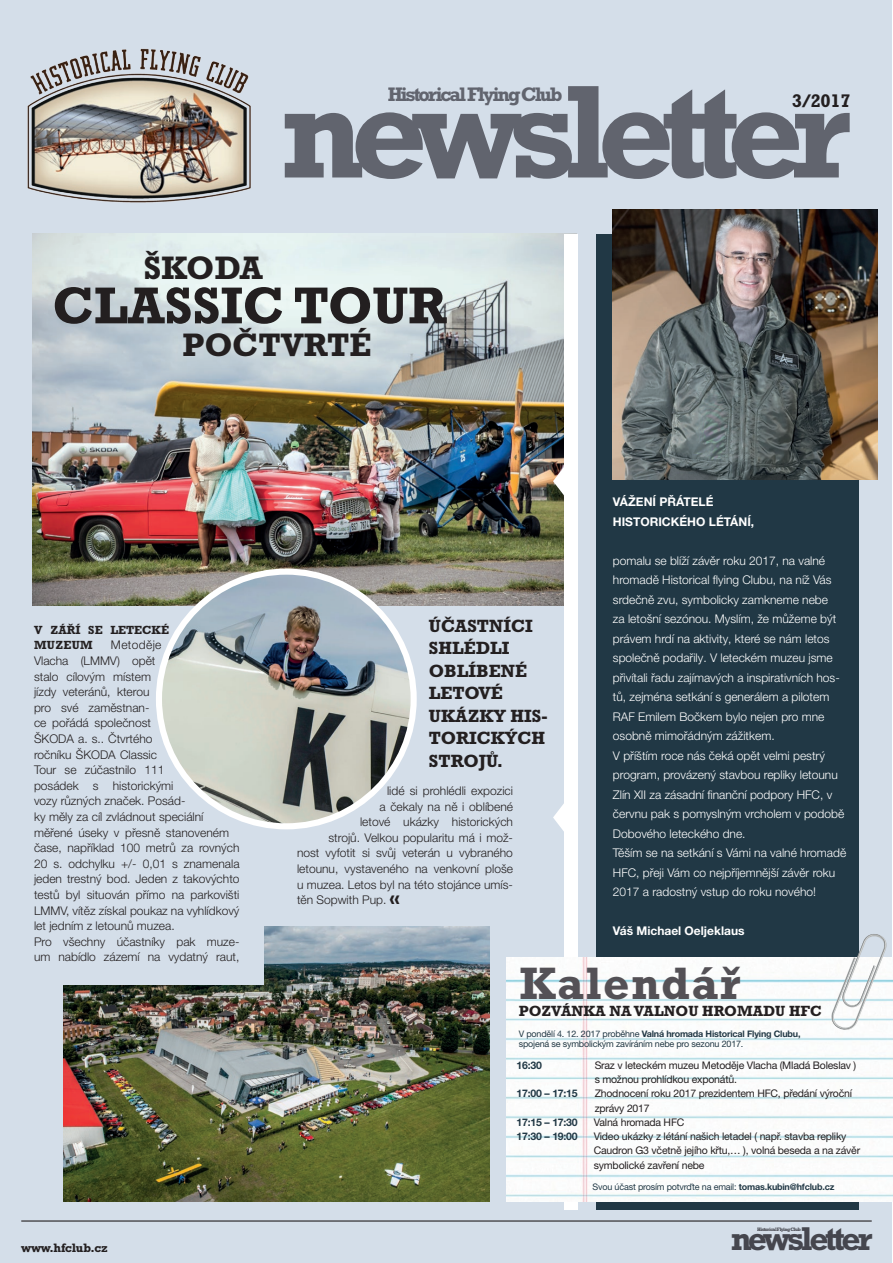
<style>
.page{position:relative;width:893px;height:1263px;background:#fff}
.page>*{position:absolute;margin:0;border:0;box-sizing:border-box;transform-origin:0 0}
.t1{font:700 134.55px "Rockwell CE";letter-spacing:-.1em;color:#757479}
.t2{font:700 52.65px "Rockwell CE";color:#231f20}
.t3{font:700 46.05px "Rockwell CE";letter-spacing:.03em;color:#545156}
.t4{font:700 33.45px "Rockwell CE";letter-spacing:-.1em;color:#545156}
.t5{font:700 33px "Rockwell CE";color:#231f20}
.t6{font:700 19.95px "Rockwell CE";letter-spacing:-.1em;color:#757479}
.t7{font:700 18.6px "Rockwell CE";color:#231f20}
.t8{font:700 18px/22.5px "Rockwell CE";color:#231f20}
.t9{font:700 15px "Rockwell CE";color:#231f20}
.t10{font:700 12.45px "Rockwell CE";letter-spacing:-.02em;color:#231f20}
.t11{font:300 12px/15.6px "Helvetica Neue LT Pro";color:#231f20}
.t12{font:300 12px/19.5px "Helvetica Neue LT Pro";color:#fff}
.t13{font:700 12px/19.5px "Helvetica Neue LT Pro";color:#fff}
.t14{font:700 12px/15.6px "Rockwell CE";color:#231f20}
.t15{font:10.5px/14.2px "Helvetica Neue LT Pro";letter-spacing:-.02em;color:#231f20}
.t16{font:700 10.5px "Helvetica Neue LT Pro";letter-spacing:-.02em;color:#213845}
.t17{font:9px/10.5px "Helvetica Neue LT Pro";letter-spacing:-.02em;color:#213845}
.t18{font:700 4.95px "Rockwell CE";letter-spacing:-.1em;color:#545156}
.s1{font-family:"Rockwell CE";font-weight:700;font-size:18px}
.s2{font-weight:700}
</style>
<div class="page">
<div style="left:0;top:0;width:892px;height:1263px;background:#d4dee9"></div>
<div style="left:596px;top:234px;width:263px;height:975px;background:#213845"></div>
<img style="left:27px;top:48px;width:224px;height:155px">
<img style="left:33px;top:234px;width:532px;height:371px">
<img style="left:613px;top:209px;width:264px;height:270px">
<hr style="left:21px;top:1220px;width:851px;height:1px;background:#231f20">
<img style="left:63px;top:927px;width:427px;height:274px">
<div style="left:565px;top:234px;width:13px;height:415px;background:#fff"></div>
<div style="left:565px;top:649px;width:13px;height:337px;background:#fff"></div>
<div style="left:565px;top:985px;width:13px;height:224px;background:#fff"></div>
<svg style="left:553px;top:799px;width:12px;height:37px"></svg>
<svg style="left:553px;top:462px;width:12px;height:38px"></svg>
<img style="left:506px;top:957px;width:387px;height:244px">
<svg style="left:826px;top:934px;width:66px;height:104px"></svg>
<div style="left:57px;top:878px;width:207px;height:107px;background:#d4dee9"></div>
<img style="left:159px;top:572px;width:255px;height:254px;border-radius:127px">
<div style="left:156px;top:568px;width:261px;height:261px;border:6px solid #fff;border-radius:50%"></div>
<h1 class="t1" style="left:280px;top:54px;width:572px">newsletter</h1>
<h3 class="t6" style="left:387px;top:83px;width:177px">Historical Flying Club</h3>
<h3 class="t7" style="left:792px;top:90px;width:60px">3/2017</h3>
<h3 class="t5" style="left:144px;top:248px;width:120px">ŠKODA</h3>
<h2 class="t2" style="left:53px;top:275px;width:395px">CLASSIC TOUR</h2>
<h3 class="t5" style="left:182px;top:326px;width:190px">POČTVRTÉ</h3>
<p class="t14" style="left:34px;top:622px;width:137px">V ZÁŘÍ SE LETECKÉ<br>MUZEUM</p>
<p class="t11" style="left:34px;top:637px;width:207px;text-indent:77px">Metoděje<br>Vlacha (LMMV) opět<br>stalo cílovým místem<br>jízdy veteránů, kterou<br>pro své zaměstnan-<br>ce pořádá společnost<br>ŠKODA a. s.. Čtvrtého<br>ročníku ŠKODA Classic<br>Tour se zúčastnilo 111<br>posádek s historickými<br>vozy různých značek. Posád-<br>ky měly za cíl zvládnout speciální měřené úseky v přesně stanoveném čase, například 100 metrů za rovných<br>20 s. odchylku +/- 0,01 s znamenala jeden trestný bod. Jeden z takovýchto testů byl situován přímo na parkovišti<br>LMMV, vítěz získal poukaz na vyhlídkový let jedním z letounů muzea.<br>Pro všechny účastníky pak muze&shy;um nabídlo zázemí na vydatný raut,</p>
<h3 class="t8" style="left:429px;top:614px;width:120px">ÚČASTNÍCI<br>SHLÉDLI<br>OBLÍBENÉ<br>LETOVÉ<br>UKÁZKY HIS-<br>TORICKÝCH<br>STROJŮ.</h3>
<p class="t11" style="left:387px;top:783px;width:128px">lidé si prohlédli expozici</p>
<p class="t11" style="left:379px;top:798px;width:135px">a čekaly na ně i oblíbené</p>
<p class="t11" style="left:360px;top:814px;width:155px">letové ukázky historických</p>
<p class="t11" style="left:328px;top:829px;width:186px">strojů. Velkou popularitu má i mož-</p>
<p class="t11" style="left:297px;top:845px;width:217px">nost vyfotit si svůj veterán u vybraného</p>
<p class="t11" style="left:297px;top:861px;width:218px">letounu, vystaveného na venkovní ploše</p>
<p class="t11" style="left:297px;top:876px;width:217px">u muzea. Letos byl na této stojánce umís-</p>
<p class="t11" style="left:297px;top:892px;width:104px">těn Sopwith Pup. <span class="s1">«</span></p>
<p class="t13" style="left:613px;top:492px;width:143px">VÁŽENÍ PŘÁTELÉ<br>HISTORICKÉHO LÉTÁNÍ,</p>
<p class="t12" style="left:613px;top:550px;width:235px">pomalu se blíží závěr roku 2017, na valné hromadě Historical flying Clubu, na níž Vás srdečně zvu, symbolicky zamkneme nebe<br>za letošní sezónou. Myslím, že můžeme být právem hrdí na aktivity, které se nám letos společně podařily. V leteckém muzeu jsme přivítali řadu zajímavých a inspirativních hos&shy;tů, zejména setkání s generálem a pilotem RAF Emilem Bočkem bylo nejen pro mne osobně mimořádným zážitkem.<br>V příštím roce nás čeká opět velmi pestrý program, provázený stavbou repliky letounu Zlín XII za zásadní finanční podpory HFC, v červnu pak s pomyslným vrcholem v podobě Dobového leteckého dne.<br>Těším se na setkání s Vámi na valné hromadě HFC, přeji Vám co nejpříjemnější závěr roku 2017 a radostný vstup do roku nového!</p>
<p class="t13" style="left:613px;top:921px;width:133px">Váš Michael Oeljeklaus</p>
<h3 class="t3" style="left:520px;top:957px;width:222px">Kalendář</h3>
<p class="t9" style="left:519px;top:1002px;width:305px">POZVÁNKA NA VALNOU HROMADU HFC</p>
<p class="t17" style="left:519px;top:1028px;width:283px">V pondělí 4. 12. 2017 proběhne <span class="s2">Valná hromada Historical Flying Clubu, </span>spojená se symbolickým zavíráním nebe pro sezonu 2017.</p>
<p class="t16" style="left:517px;top:1058px;width:27px">16:30</p>
<p class="t15" style="left:595px;top:1058px;width:263px">Sraz v leteckém muzeu Metoděje Vlacha (Mladá Boleslav ) s možnou prohlídkou exponátů.</p>
<p class="t16" style="left:517px;top:1087px;width:63px">17:00 – 17:15</p>
<p class="t15" style="left:595px;top:1086px;width:259px">Zhodnocení roku 2017 prezidentem HFC, předání výroční zprávy 2017</p>
<p class="t16" style="left:517px;top:1115px;width:63px">17:15 – 17:30</p>
<p class="t15" style="left:594px;top:1115px;width:92px">Valná hromada HFC</p>
<p class="t16" style="left:517px;top:1130px;width:63px">17:30 – 19:00</p>
<p class="t15" style="left:594px;top:1129px;width:268px">Video ukázky z létání našich letadel ( např. stavba repliky<br>Caudron G3 včetně jejího křtu,… ), volná beseda a na závěr symbolické zavření nebe</p>
<p class="t10" style="left:21px;top:1240px;width:88px">www.hfclub.cz</p>
<p class="t17" style="left:592px;top:1181px;width:243px">Svou účast prosím potvrďte na email: <span class="s2">tomas.kubin@hfclub.cz</span></p>
<h3 class="t4" style="left:730px;top:1219px;width:144px">newsletter</h3>
<p class="t18" style="left:757px;top:1226px;width:45px">Historical Flying Club</p>
</div>
